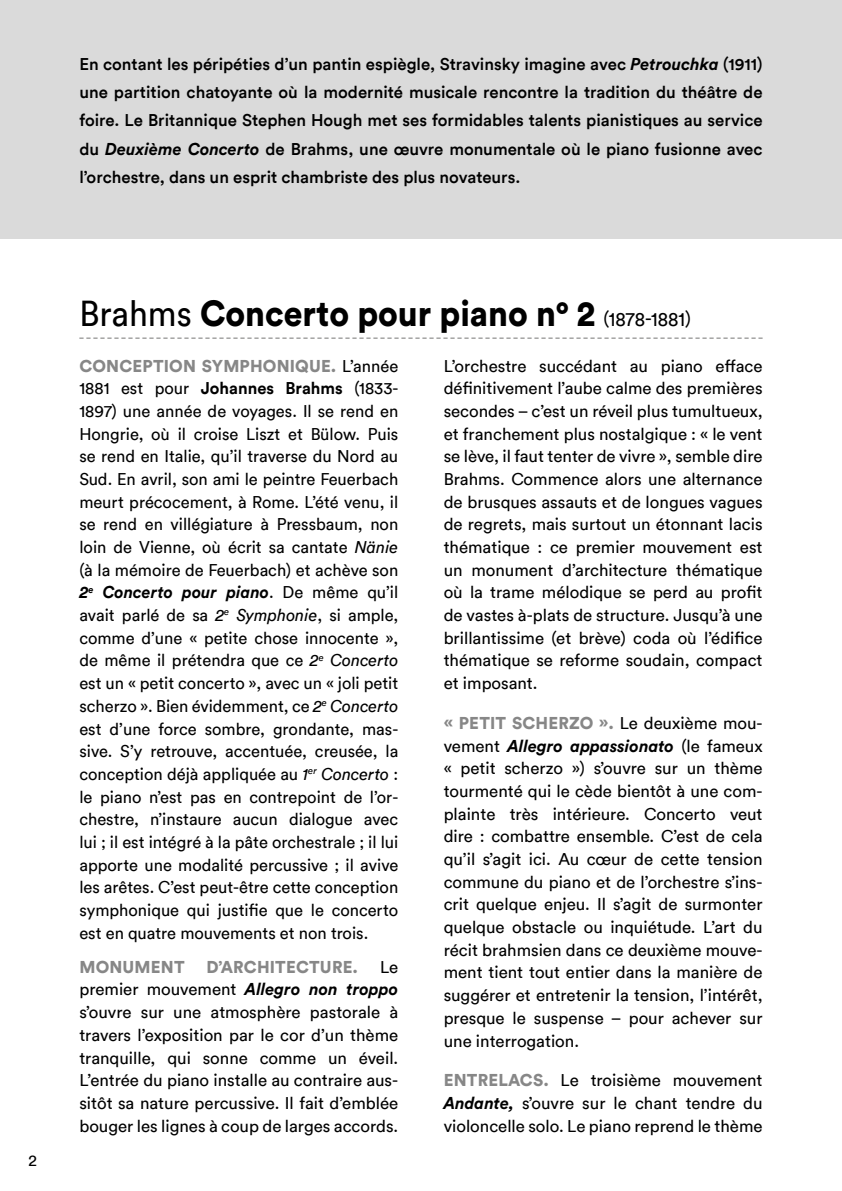
<style>
.page{position:relative;width:842px;height:1191px;background:#fff}
.page>*{position:absolute;margin:0;border:0;box-sizing:border-box;transform-origin:0 0}
.t1{font:900 36px "Circular Std";color:#000;scale:.93 1}
.t2{font:17px/22.6px "Circular";color:#000;text-align:justify}
.t3{font:500 17px/28px "Circular";color:#000;text-align:justify}
.t4{font:900 17px "Circular Std";letter-spacing:.01em;color:#878787}
.t5{font:italic 700 17px "Circular Std";color:#000}
.t6{font:16px "Circular";color:#000}
.s1{font-family:"Circular Std";font-weight:700;font-style:italic}
.s2{font-family:"Circular";font-weight:400}
.s3{font-family:"Circular";font-weight:400;font-size:20px}
.s4{font-family:"Circular";font-weight:400;color:#000}
.s5{font-weight:700}
.s6{font-style:italic}
.s7{font-family:"Circular";font-weight:400;font-style:normal}
.s8{font-family:"Circular Std";font-weight:900;color:#878787}
</style>
<div class="page">
<svg style="left:79px;top:337px;width:684px;height:2px"></svg>
<div style="left:0;top:0;width:842px;height:238px;background:#dadada"></div>
<p class="t3" style="left:79px;top:50px;width:685px">En contant les péripéties d’un pantin espiègle, Stravinsky imagine avec <span class="s1">Petrouchka</span> (1911) une partition chatoyante où la modernité musicale rencontre la tradition du théâtre de foire. Le Britannique Stephen Hough met ses formidables talents pianistiques au service du <span class="s1">Deuxième Concerto</span> de Brahms, une œuvre monumentale où le piano fusionne avec l’orchestre, dans un esprit chambriste des plus novateurs.</p>
<p class="t6" style="left:28px;top:1149px;width:10px">2</p>
<h1 class="t1" style="left:79px;top:289px;width:659px"><span class="s2">Brahms</span> Concerto pour piano n° 2 <span class="s3">(1878-1881)</span></h1>
<p class="t4" style="left:79px;top:354px;width:320px">CONCEPTION SYMPHONIQUE. <span class="s4">L’année</span></p>
<p class="t2" style="left:79px;top:376px;width:320px">1881 est pour <span class="s5">Johannes Brahms</span> (1833- 1897) une année de voyages. Il se rend en Hongrie, où il croise Liszt et Bülow. Puis se rend en Italie, qu’il traverse du Nord au Sud. En avril, son ami le peintre Feuerbach meurt précocement, à Rome. L’été venu, il se rend en villégiature à Pressbaum, non loin de Vienne, où écrit sa cantate <span class="s6">Nänie </span>(à la mémoire de Feuerbach) et achève son</p>
<p class="t5" style="left:79px;top:581px;width:320px">2<sup>e</sup> Concerto pour piano<span class="s7">. De même qu’il</span></p>
<p class="t2" style="left:79px;top:603px;width:320px">avait parlé de sa <span class="s6">2</span><sup>e</sup> <span class="s6">Symphonie</span>, si ample, comme d’une « petite chose innocente », de même il prétendra que ce <span class="s6">2</span><sup>e</sup> <span class="s6">Concerto </span>est un « petit concerto », avec un « joli petit scherzo ». Bien évidemment, ce <span class="s6">2</span><sup>e</sup> <span class="s6">Concerto </span>est d’une force sombre, grondante, mas&shy;sive. S’y retrouve, accentuée, creusée, la conception déjà appliquée au <span class="s6">1</span><sup>er</sup> <span class="s6">Concerto</span> : le piano n’est pas en contrepoint de l’or&shy;chestre, n’instaure aucun dialogue avec lui ; il est intégré à la pâte orchestrale ; il lui apporte une modalité percussive ; il avive les arêtes. C’est peut-être cette conception symphonique qui justifie que le concerto est en quatre mouvements et non trois.</p>
<p class="t4" style="left:79px;top:955px;width:107px">MONUMENT</p>
<p class="t4" style="left:206px;top:955px;width:153px">D’ARCHITECTURE.</p>
<p class="t2" style="left:444px;top:353px;width:320px">L’orchestre succédant au piano efface définitivement l’aube calme des premières secondes – c’est un réveil plus tumultueux, et franchement plus nostalgique : « le vent se lève, il faut tenter de vivre », semble dire Brahms. Commence alors une alternance de brusques assauts et de longues vagues de regrets, mais surtout un étonnant lacis thématique : ce premier mouvement est un monument d’architecture thématique où la trame mélodique se perd au profit de vastes à-plats de structure. Jusqu’à une brillantissime (et brève) coda où l’édifice thématique se reforme soudain, compact et imposant.</p>
<p class="t2" style="left:444px;top:710px;width:320px"><span class="s8">« PETIT SCHERZO ».</span> Le deuxième mou&shy;vement <span class="s1">Allegro appassionato</span> (le fameux</p>
<p class="t2" style="left:444px;top:756px;width:320px">« petit scherzo ») s’ouvre sur un thème tourmenté qui le cède bientôt à une com&shy;plainte très intérieure. Concerto veut dire : combattre ensemble. C’est de cela qu’il s’agit ici. Au cœur de cette tension commune du piano et de l’orchestre s’ins&shy;crit quelque enjeu. Il s’agit de surmonter quelque obstacle ou inquiétude. L’art du récit brahmsien dans ce deuxième mouve&shy;ment tient tout entier dans la manière de suggérer et entretenir la tension, l’intérêt, presque le suspense – pour achever sur une interrogation.</p>
<p class="t2" style="left:444px;top:1068px;width:320px"><span class="s8">ENTRELACS.</span> Le troisième mouvement <span class="s1">Andante,</span> s’ouvre sur le chant tendre du violoncelle solo. Le piano reprend le thème</p>
<p class="t2" style="left:79px;top:954px;width:320px;text-indent:301px">Le premier mouvement <span class="s1">Allegro non troppo </span>s’ouvre sur une atmosphère pastorale à travers l’exposition par le cor d’un thème tranquille, qui sonne comme un éveil.<br>L’entrée du piano installe au contraire aus&shy;sitôt sa nature percussive. Il fait d’emblée bouger les lignes à coup de larges accords.</p>
</div>
